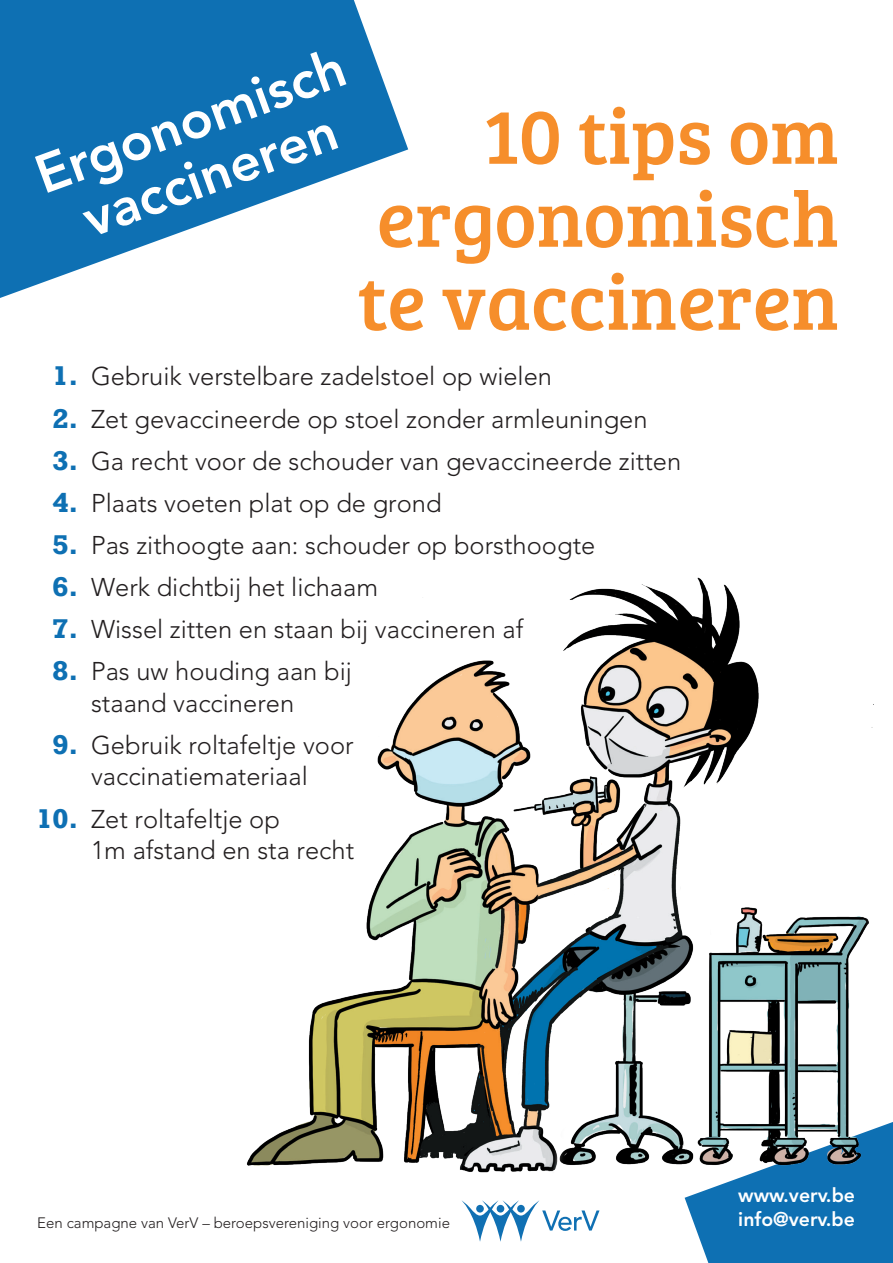
<style>
.page{position:relative;width:893px;height:1263px;background:#fff}
.page>*{position:absolute;margin:0;border:0;box-sizing:border-box;transform-origin:0 0}
.t1{font:79.5px/82.9px "Bree Serif";color:#f68e2b;text-align:justify}
.t2{font:800 54px/57px "Avenir LT Std";color:#fff;text-align:center}
.t3{font:300 25.5px/31.5px "Avenir LT Std";color:#231f20}
.t4{font:800 19.65px "Avenir LT Std";color:#fff}
.t5{font:300 15px "Avenir LT Std";color:#231f20}
.s1{font-family:"Rockwell";font-weight:700;color:#0e70b3}
</style>
<div class="page">
<svg style="left:0;top:0;width:408px;height:298px;fill:#0e70b3"></svg>
<svg style="left:685px;top:1122px;width:208px;height:141px;background:#227bb9"></svg>
<svg style="left:461px;top:1200px;width:138px;height:42px"></svg>
<img style="left:246px;top:577px;width:627px;height:599px">
<h2 class="t2" style="left:28px;top:150px;width:327px;rotate:-20deg">Ergonomisch vaccineren</h2>
<h1 class="t1" style="left:357px;top:91px;width:483px;text-indent:126px">10 tips om ergonomisch te vaccineren</h1>
<p class="t3" style="left:52px;top:361px;width:501px"><span class="s1">1.</span> Gebruik verstelbare zadelstoel op wielen</p>
<p class="t3" style="left:52px;top:403px;width:597px"><span class="s1">2.</span> Zet gevaccineerde op stoel zonder armleuningen</p>
<p class="t3" style="left:52px;top:445px;width:630px"><span class="s1">3.</span> Ga recht voor de schouder van gevaccineerde zitten</p>
<p class="t3" style="left:52px;top:487px;width:391px"><span class="s1">4.</span> Plaats voeten plat op de grond</p>
<p class="t3" style="left:52px;top:529px;width:544px"><span class="s1">5.</span> Pas zithoogte aan: schouder op borsthoogte</p>
<p class="t3" style="left:52px;top:572px;width:327px"><span class="s1">6.</span> Werk dichtbij het lichaam</p>
<p class="t3" style="left:52px;top:614px;width:472px"><span class="s1">7.</span> Wissel zitten en staan bij vaccineren af</p>
<p class="t3" style="left:91px;top:656px;width:262px;text-indent:-39px"><span class="s1">8.</span> Pas uw houding aan bij staand vaccineren</p>
<p class="t3" style="left:52px;top:729px;width:303px;text-align:center"><span class="s1">9.</span> Gebruik roltafeltje voor vaccinatiemateriaal</p>
<p class="t3" style="left:91px;top:803px;width:265px;text-indent:-55px"><span class="s1">10.</span> Zet roltafeltje op<br>1m afstand en sta recht</p>
<p class="t4" style="left:738px;top:1183px;width:118px">www.verv.be</p>
<p class="t5" style="left:37px;top:1214px;width:414px">Een campagne van VerV – beroepsvereniging voor ergonomie</p>
<p class="t4" style="left:738px;top:1207px;width:118px">info@verv.be</p>
</div>
